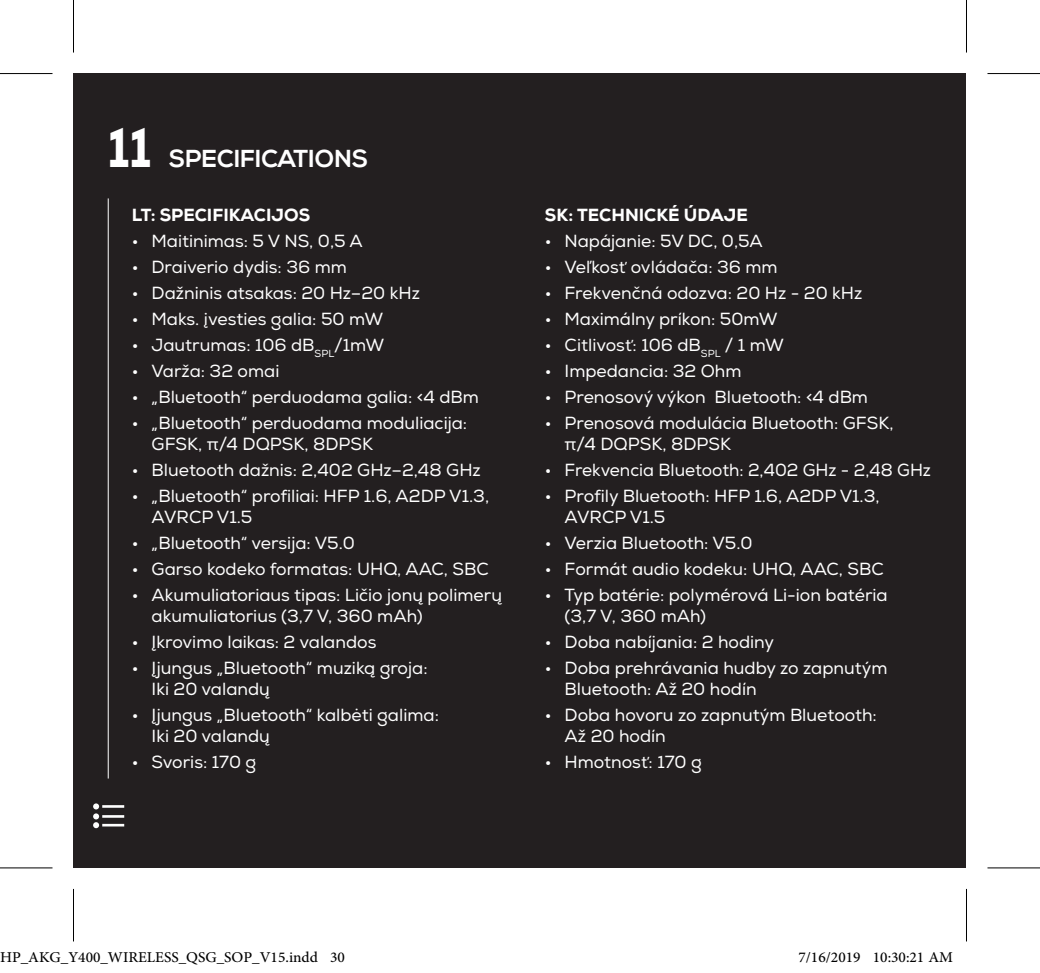
<style>
.page{position:relative;width:1040px;height:973px;background:#fff}
.page>*{position:absolute;margin:0;border:0;box-sizing:border-box;transform-origin:0 0}
.Title1{font:800 56px "Nexa";color:#fff;scale:.86 1}
.Title1-2{font:700 24.5px "Nexa";color:#fff}
.t1{font:21px "Adobe Arabic";color:#000}
.t2{font:17.5px/21px "Nexa";color:#fff}
.Language{font:800 17.5px "Nexa";color:#fff}
</style>
<div class="page">
<div style="left:74px;top:74px;width:892px;height:793px;background:#231f20"></div>
<hr style="left:108px;top:198px;width:1px;height:580px;background:#fff">
<svg style="left:93px;top:803px;width:6px;height:25px"></svg>
<hr style="left:102px;top:804px;width:22px;height:3px;background:#fff">
<hr style="left:102px;top:814px;width:22px;height:3px;background:#fff">
<hr style="left:102px;top:823px;width:22px;height:3px;background:#fff">
<div style="left:0;top:71px;width:52px;height:5px;background:#f7f7f7"></div>
<div style="left:987px;top:71px;width:53px;height:5px;background:#f7f7f7"></div>
<svg style="left:0;top:868px;width:52px;height:1px"></svg>
<svg style="left:987px;top:868px;width:53px;height:1px"></svg>
<hr style="left:0;top:73px;width:52px;height:1px;background:#000">
<hr style="left:987px;top:73px;width:53px;height:1px;background:#000">
<hr style="left:0;top:867px;width:52px;height:1px;background:#000">
<hr style="left:987px;top:867px;width:53px;height:1px;background:#000">
<hr style="left:73px;top:0;width:1px;height:53px;background:#000">
<hr style="left:73px;top:888px;width:1px;height:53px;background:#000">
<hr style="left:966px;top:0;width:1px;height:53px;background:#000">
<hr style="left:966px;top:888px;width:1px;height:53px;background:#000">
<div style="left:86px;top:952px;width:7px;height:11px;border:1px solid #fff;border-radius:50%"></div>
<div style="left:87px;top:952px;width:5px;height:10px;border:1px solid #fff;border-radius:50%"></div>
<div style="left:93px;top:952px;width:8px;height:11px;border:1px solid #fff;border-radius:50%"></div>
<div style="left:94px;top:952px;width:5px;height:10px;border:1px solid #fff;border-radius:50%"></div>
<div style="left:232px;top:951px;width:11px;height:12px;border:1px solid #fff;border-radius:50%"></div>
<div style="left:233px;top:952px;width:9px;height:10px;border:1px solid #fff;border-radius:50%"></div>
<div style="left:338px;top:952px;width:7px;height:11px;border:1px solid #fff;border-radius:50%"></div>
<div style="left:339px;top:952px;width:5px;height:10px;border:1px solid #fff;border-radius:50%"></div>
<div style="left:838px;top:952px;width:8px;height:11px;border:1px solid #fff;border-radius:50%"></div>
<div style="left:840px;top:952px;width:4px;height:10px;border:1px solid #fff;border-radius:50%"></div>
<div style="left:880px;top:952px;width:8px;height:11px;border:1px solid #fff;border-radius:50%"></div>
<div style="left:881px;top:952px;width:5px;height:10px;border:1px solid #fff;border-radius:50%"></div>
<div style="left:898px;top:952px;width:8px;height:11px;border:1px solid #fff;border-radius:50%"></div>
<div style="left:900px;top:952px;width:5px;height:10px;border:1px solid #fff;border-radius:50%"></div>
<p class="Title1" style="left:108px;top:112px;width:52px">11</p>
<p class="Title1-2" style="left:169px;top:145px;width:201px">SPECIFICATIONS</p>
<p class="Language" style="left:132px;top:203px;width:180px">LT: SPECIFIKACIJOS</p>
<p class="t2" style="left:132px;top:230px;width:233px">• Maitinimas: 5 V NS, 0,5 A</p>
<p class="t2" style="left:132px;top:256px;width:217px">• Draiverio dydis: 36 mm</p>
<p class="t2" style="left:132px;top:282px;width:290px">• Dažninis atsakas: 20 Hz–20 kHz</p>
<p class="t2" style="left:132px;top:308px;width:253px">• Maks. įvesties galia: 50 mW</p>
<p class="t2" style="left:132px;top:334px;width:254px">• Jautrumas: 106 dB<sub>SPL</sub>/1mW</p>
<p class="t2" style="left:132px;top:360px;width:149px">• Varža: 32 omai</p>
<p class="t2" style="left:132px;top:386px;width:349px">• „Bluetooth“ perduodama galia: &lt;4 dBm</p>
<p class="t2" style="left:152px;top:412px;width:317px;text-indent:-20px">• „Bluetooth“ perduodama moduliacija:<br>GFSK, π/4 DQPSK, 8DPSK</p>
<p class="t2" style="left:132px;top:459px;width:350px">• Bluetooth dažnis: 2,402 GHz–2,48 GHz</p>
<p class="t2" style="left:152px;top:485px;width:339px;text-indent:-20px">• „Bluetooth“ profiliai: HFP 1.6, A2DP V1.3,<br>AVRCP V1.5</p>
<p class="t2" style="left:132px;top:532px;width:225px">• „Bluetooth“ versija: V5.0</p>
<p class="t2" style="left:132px;top:558px;width:359px">• Garso kodeko formatas: UHQ, AAC, SBC</p>
<p class="t2" style="left:152px;top:584px;width:352px;text-indent:-20px">• Akumuliatoriaus tipas: Ličio jonų polimerų akumuliatorius (3,7 V, 360 mAh)</p>
<p class="t2" style="left:132px;top:631px;width:246px">• Įkrovimo laikas: 2 valandos</p>
<p class="t2" style="left:152px;top:657px;width:277px;text-indent:-20px">• Įjungus „Bluetooth“ muziką groja:<br>Iki 20 valandų</p>
<p class="t2" style="left:152px;top:704px;width:289px;text-indent:-20px">• Įjungus „Bluetooth“ kalbėti galima:<br>Iki 20 valandų</p>
<p class="t2" style="left:132px;top:751px;width:126px">• Svoris: 170 g</p>
<p class="Language" style="left:545px;top:203px;width:204px">SK: TECHNICKÉ ÚDAJE</p>
<p class="t2" style="left:545px;top:230px;width:219px">• Napájanie: 5V DC, 0,5A</p>
<p class="t2" style="left:545px;top:256px;width:234px">• Veľkosť ovládača: 36 mm</p>
<p class="t2" style="left:545px;top:282px;width:319px">• Frekvenčná odozva: 20 Hz - 20 kHz</p>
<p class="t2" style="left:545px;top:308px;width:234px">• Maximálny príkon: 50mW</p>
<p class="t2" style="left:545px;top:334px;width:241px">• Citlivosť: 106 dB<sub>SPL</sub> / 1 mW</p>
<p class="t2" style="left:545px;top:360px;width:198px">• Impedancia: 32 Ohm</p>
<p class="t2" style="left:545px;top:386px;width:325px">• Prenosový výkon Bluetooth: &lt;4 dBm</p>
<p class="t2" style="left:565px;top:412px;width:330px;text-indent:-20px">• Prenosová modulácia Bluetooth: GFSK, π/4 DQPSK, 8DPSK</p>
<p class="t2" style="left:545px;top:459px;width:388px">• Frekvencia Bluetooth: 2,402 GHz - 2,48 GHz</p>
<p class="t2" style="left:565px;top:485px;width:317px;text-indent:-20px">• Profily Bluetooth: HFP 1.6, A2DP V1.3,<br>AVRCP V1.5</p>
<p class="t2" style="left:545px;top:532px;width:209px">• Verzia Bluetooth: V5.0</p>
<p class="t2" style="left:545px;top:558px;width:341px">• Formát audio kodeku: UHQ, AAC, SBC</p>
<p class="t2" style="left:565px;top:584px;width:325px;text-indent:-20px">• Typ batérie: polymérová Li-ion batéria (3,7 V, 360 mAh)</p>
<p class="t2" style="left:545px;top:631px;width:231px">• Doba nabíjania: 2 hodiny</p>
<p class="t2" style="left:565px;top:657px;width:324px;text-indent:-20px">• Doba prehrávania hudby zo zapnutým<br>Bluetooth: Až 20 hodín</p>
<p class="t2" style="left:565px;top:704px;width:314px;text-indent:-20px">• Doba hovoru zo zapnutým Bluetooth:<br>Až 20 hodín</p>
<p class="t2" style="left:545px;top:751px;width:159px">• Hmotnosť: 170 g</p>
<p class="t1" style="left:0;top:942px;width:347px">HP_AKG_Y400_WIRELESS_QSG_SOP_V15.indd 30</p>
<p class="t1" style="left:798px;top:942px;width:156px">7/16/2019 10:30:21 AM</p>
</div>
